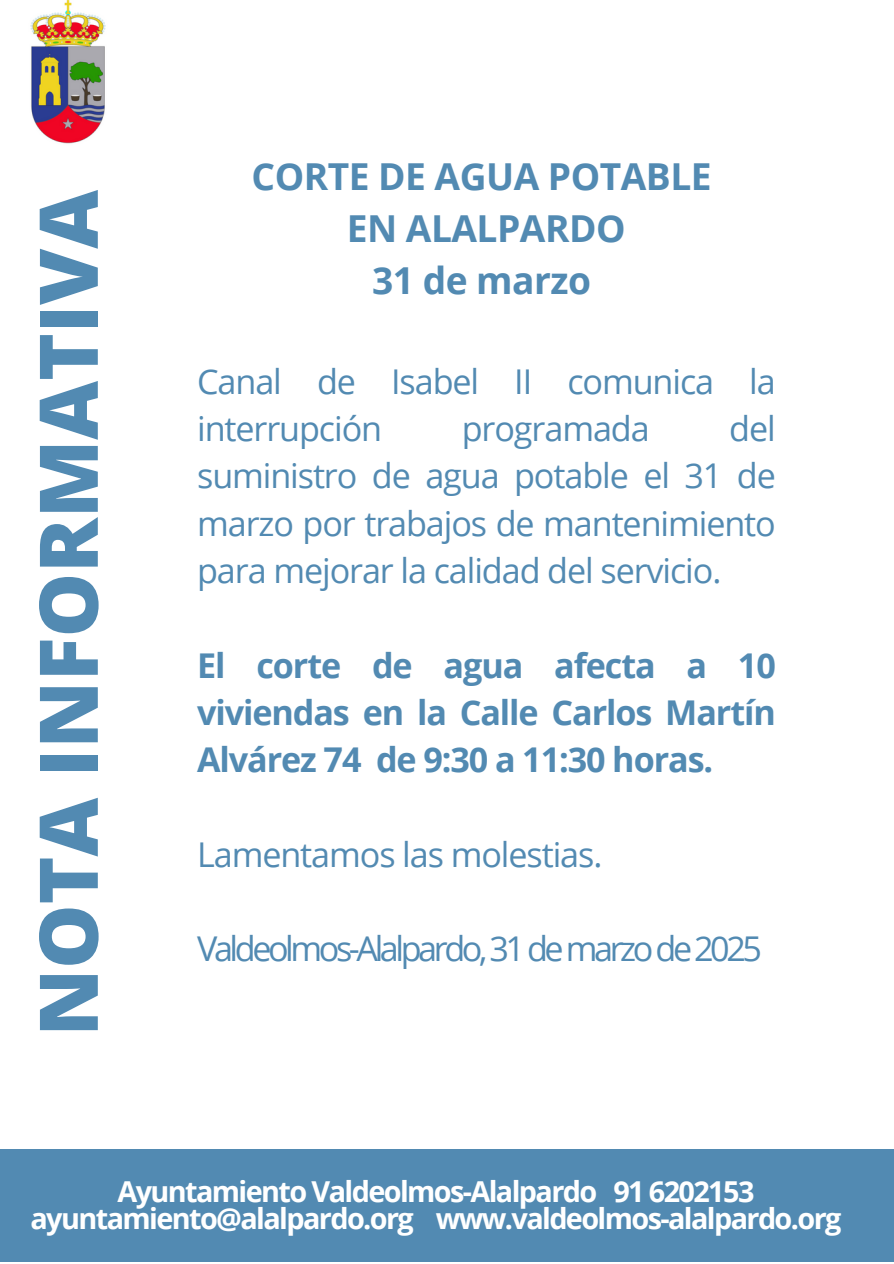
<style>
.page{position:relative;width:894px;height:1264px;background:#fff}
.page>*{position:absolute;margin:0;border:0;box-sizing:border-box;transform-origin:0 0}
.t1{font:800 81px "Open Sans";color:#528ab2}
.t2{font:700 37.2px/51.8px "Open Sans";letter-spacing:-.015em;color:#528ab2;text-align:center}
.t3{font:34.2px/47.2px "Open Sans";letter-spacing:-.03em;color:#528ab2}
.t4{font:700 34.2px/47.2px "Open Sans";letter-spacing:-.03em;color:#528ab2;text-align:justify}
.t5{font:34.2px "Open Sans";letter-spacing:-.1em;color:#528ab2}
.t6{font:700 28.8px "Open Sans";letter-spacing:-.055em;color:#fff}
</style>
<div class="page">
<div style="left:0;top:1149px;width:893px;height:112px;background:#528ab2"></div>
<img style="left:30px;top:0;width:76px;height:144px">
<p class="t1" style="left:11px;top:1036px;width:848px;rotate:-90deg">NOTA INFORMATIVA</p>
<h2 class="t2" style="left:251px;top:150px;width:461px">CORTE DE AGUA POTABLE<br>EN ALALPARDO<br>31 de marzo</h2>
<h3 class="t3" style="left:197px;top:357px;width:580px">Canal de Isabel II comunica la interrupción</h3>
<h3 class="t3" style="left:197px;top:404px;width:580px;text-align:justify;text-indent:532px">del suministro de agua potable el 31 de marzo por trabajos de mantenimiento para mejorar la calidad del servicio.</h3>
<h3 class="t3" style="left:461px;top:404px;width:189px">programada</h3>
<h2 class="t4" style="left:197px;top:640px;width:580px">El corte de agua afecta a 10 viviendas en la Calle Carlos Martín Alvárez 74 de 9:30 a 11:30 horas.</h2>
<h3 class="t3" style="left:197px;top:829px;width:406px">Lamentamos las molestias.</h3>
<h3 class="t5" style="left:197px;top:924px;width:566px">Valdeolmos-Alalpardo, 31 de marzo de 2025</h3>
<p class="t6" style="left:117px;top:1170px;width:638px">Ayuntamiento Valdeolmos-Alalpardo 91 6202153</p>
<h1 class="t6" style="left:30px;top:1197px;width:812px">ayuntamiento@alalpardo.org www.valdeolmos-alalpardo.org</h1>
</div>
